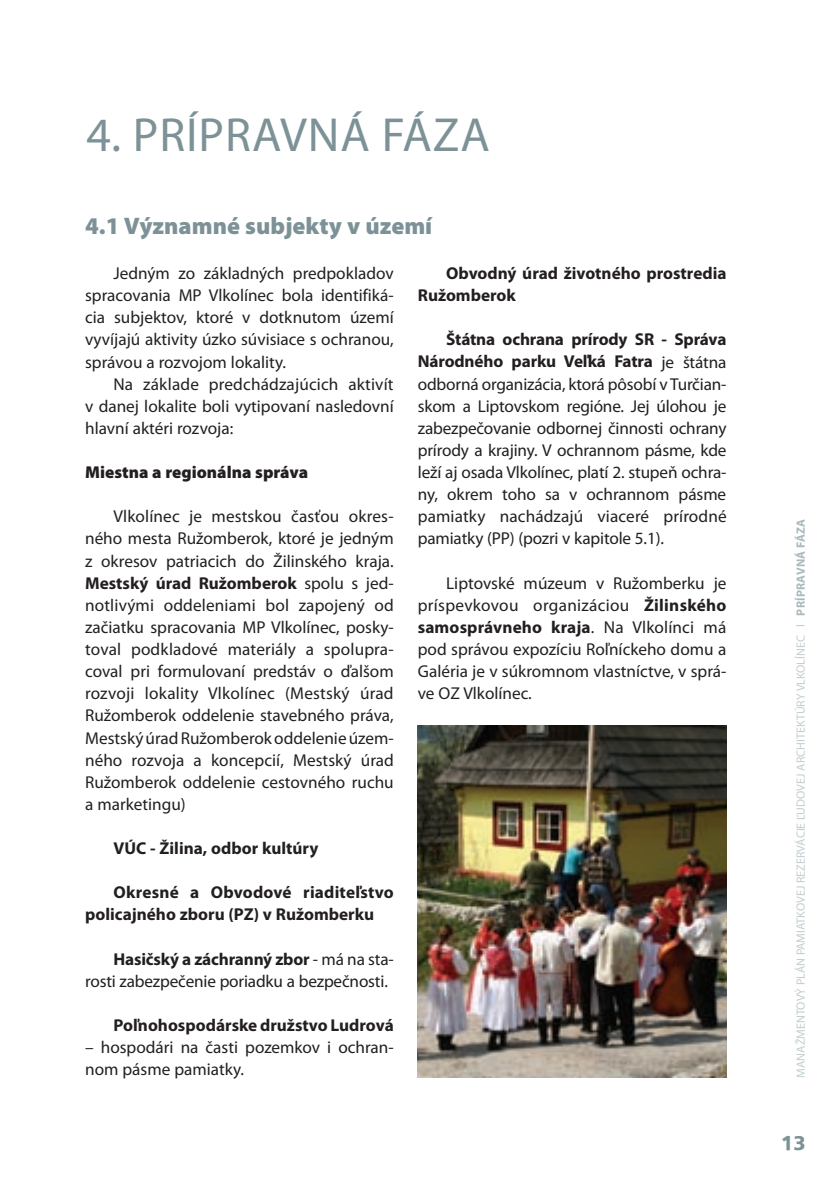
<style>
.page{position:relative;width:840px;height:1191px;background:#fff}
.page>*{position:absolute;margin:0;border:0;box-sizing:border-box;transform-origin:0 0}
.t1{font:48px "Myriad Pro";color:#7d9297}
.t2{font:900 24px "Myriad Pro";color:#7d9297}
.t3{font:20px "Humanist 777 Blk AT";color:#7d9297}
.t4{font:17.2px/22.2px "Myriad Pro";color:#231f20;text-align:justify}
.t5{font:700 17.2px/22.2px "Myriad Pro";color:#231f20}
.t6{font:900 17.2px "Myriad Pro";color:#231f20}
.t7{font:12px "Myriad Pro";color:#c2ced1}
.s1{font-weight:700}
.s2{font-weight:700;color:#a9b9bd}
</style>
<div class="page">
<img style="left:417px;top:725px;width:309px;height:352px">
<h1 class="t1" style="left:86px;top:105px;width:100px">4. Prípravná</h1>
<h1 class="t1" style="left:382px;top:105px;width:50px">fáza</h1>
<h2 class="t2" style="left:85px;top:212px;width:348px">4.1 Významné subjekty v území</h2>
<p class="t4" style="left:85px;top:262px;width:310px;text-indent:28px">Jedným zo základných predpokladov spracovania MP Vlkolínec bola identifiká&shy;cia subjektov, ktoré v dotknutom území vyvíjajú aktivity úzko súvisiace s ochranou, správou a rozvojom lokality.</p>
<p class="t4" style="left:85px;top:372px;width:310px;text-indent:28px">Na základe predchádzajúcich aktivít v danej lokalite boli vytipovaní nasledovní hlavní aktéri rozvoja:</p>
<p class="t6" style="left:85px;top:462px;width:224px">Miestna a regionálna správa</p>
<p class="t4" style="left:85px;top:505px;width:310px;text-indent:28px">Vlkolínec je mestskou časťou okres&shy;ného mesta Ružomberok, ktoré je jedným z okresov patriacich do Žilinského kraja.<br><span class="s1">Mestský úrad Ružomberok</span> spolu s jed&shy;notlivými oddeleniami bol zapojený od začiatku spracovania MP Vlkolínec, posky&shy;toval podkladové materiály a spolupra&shy;coval pri formulovaní predstáv o ďalšom rozvoji lokality Vlkolínec (Mestský úrad Ru-žom- berok oddelenie stavebného práva, Mestský úrad Ružomberok oddelenie územ&shy;ného rozvoja a koncepcií, Mestský úrad Ružomberok oddelenie cestovného ruchu a marketingu)</p>
<p class="t5" style="left:113px;top:836px;width:206px">VÚC - Žilina, odbor kultúry</p>
<p class="t5" style="left:85px;top:881px;width:310px;text-indent:28px">Okresné a Obvodové riaditeľstvo policajného zboru (PZ) v Ružomberku</p>
<p class="t4" style="left:85px;top:947px;width:310px;text-indent:28px"><span class="s1">Hasičský a záchranný zbor</span> - má na sta&shy;rosti zabezpečenie poriadku a bezpečnosti.</p>
<p class="t5" style="left:113px;top:1013px;width:281px">Poľnohospodárske družstvo Ludrová</p>
<p class="t4" style="left:85px;top:1036px;width:310px">– hospodári na časti pozemkov i ochran&shy;nom pásme pamiatky.</p>
<p class="t5" style="left:417px;top:261px;width:310px;text-indent:28px">Obvodný úrad životného prostredia<br>Ružomberok</p>
<p class="t4" style="left:417px;top:328px;width:310px;text-indent:28px"><span class="s1">Štátna ochrana prírody SR - Správa Národného parku Veľká Fatra</span> je štátna odborná organizácia, ktorá pôsobí v Turčian&shy;skom a Liptovskom regióne. Jej úlohou je zabezpečovanie odbornej činnosti ochrany prírody a krajiny. V ochrannom pásme, kde leží aj osada Vlkolínec, platí 2. stu- peň ochra&shy;ny, okrem toho sa v ochrannom pásme pamiatky nachádzajú viaceré prírodné pa- miatky (PP) (pozri v kapitole 5.1).</p>
<p class="t4" style="left:417px;top:571px;width:310px;text-indent:28px">Liptovské múzeum v Ružomberku je príspevkovou organizáciou <span class="s1">Žilinského samosprávneho kraja</span>. Na Vlkolínci má pod správou expozíciu Roľníckeho domu a Galéria je v súkromnom vlastníctve, v sprá&shy;ve OZ Vlkolínec.</p>
<p class="t7" style="left:792px;top:1077px;width:560px;rotate:-90deg">MANAŽMENTOVÝ PLÁN PAMIATKOVEJ REZERVÁCIE ĽUDOVEJ ARCHITEKTÚRY VLKOLÍNEC l <span class="s2">Prípravná fáza</span></p>
<p class="t3" style="left:780px;top:1130px;width:26px">13</p>
</div>
